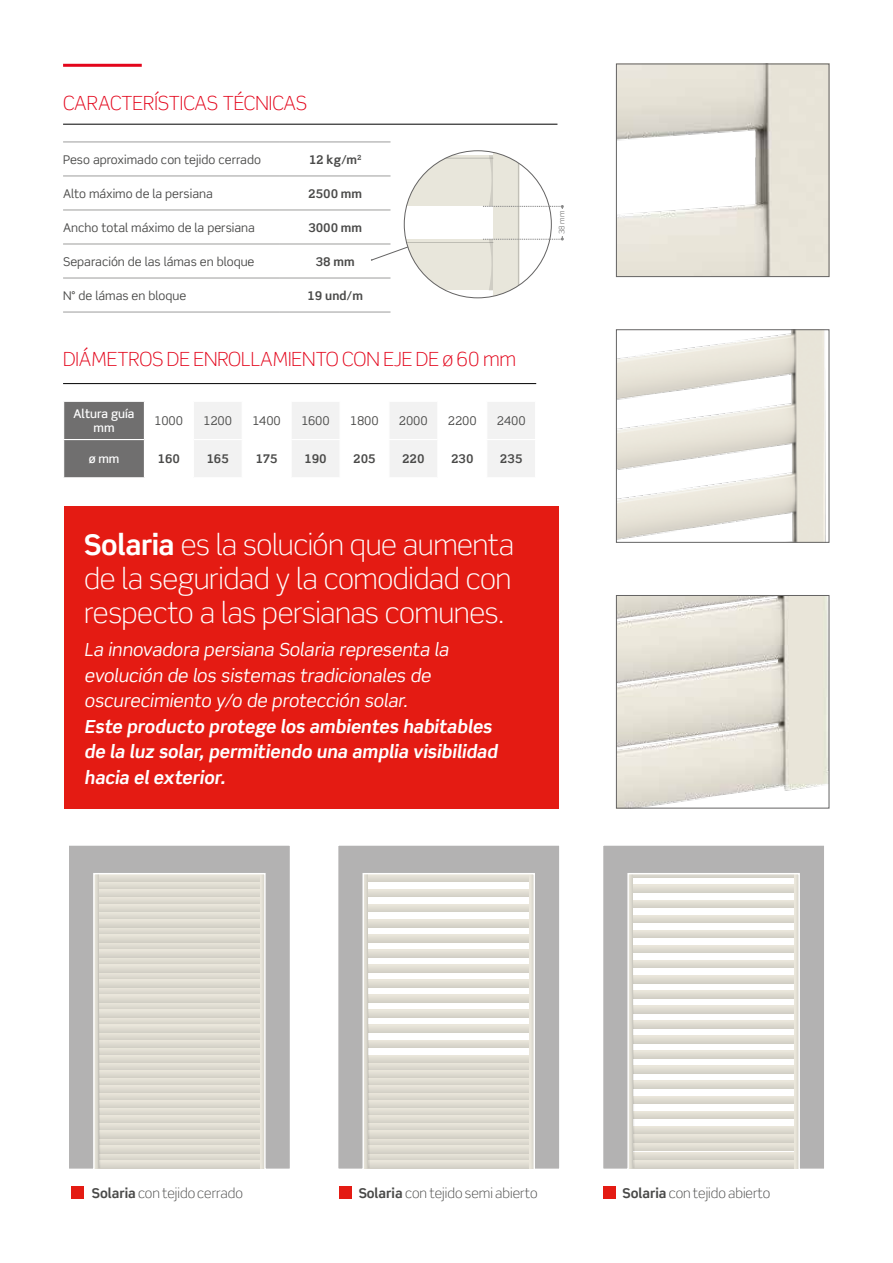
<style>
.page{position:relative;width:893px;height:1263px;background:#fff}
.page>*{position:absolute;margin:0;border:0;box-sizing:border-box;transform-origin:0 0}
.t1{font:300 28.5px/34.2px "Scene Std";letter-spacing:-.015em;color:#fff;text-align:justify}
.t2{font:300 19.5px "Scene Std";color:#e3051b}
.t3{font:italic 18px/25.5px "Scene Std";letter-spacing:-.005em;color:#fff}
.t4{font:italic 700 18px/25.5px "Scene Std";letter-spacing:-.005em;color:#fff}
.t5{font:300 13.5px "Scene Std";color:#4a4a49}
.t6{font:12px "Scene Std";color:#4a4a49}
.t7{font:700 12px "Scene Std";letter-spacing:-.005em;color:#4a4a49}
.t8{font:500 12px/14.4px "Scene Std";color:#fff;text-align:center}
.t9{font:300 7.5px "Scene Std";color:#4a4a49}
.s1{font-weight:700}
</style>
<div class="page">
<hr style="left:63px;top:383px;width:473px;height:1px;background:#000">
<hr style="left:63px;top:142px;width:217px;height:1px;background:#9d9d9c">
<hr style="left:280px;top:142px;width:110px;height:1px;background:#9d9d9c">
<hr style="left:63px;top:176px;width:217px;height:1px;background:#9d9d9c">
<hr style="left:280px;top:176px;width:110px;height:1px;background:#9d9d9c">
<hr style="left:63px;top:210px;width:217px;height:1px;background:#9d9d9c">
<hr style="left:280px;top:210px;width:110px;height:1px;background:#9d9d9c">
<hr style="left:63px;top:244px;width:217px;height:1px;background:#9d9d9c">
<hr style="left:280px;top:244px;width:110px;height:1px;background:#9d9d9c">
<hr style="left:63px;top:278px;width:217px;height:1px;background:#9d9d9c">
<hr style="left:280px;top:278px;width:110px;height:1px;background:#9d9d9c">
<hr style="left:63px;top:312px;width:217px;height:1px;background:#9d9d9c">
<hr style="left:280px;top:312px;width:110px;height:1px;background:#9d9d9c">
<div style="left:64px;top:402px;width:80px;height:75px;background:#706f6f"></div>
<svg style="left:194px;top:402px;width:341px;height:75px"></svg>
<hr style="left:242px;top:402px;width:1px;height:37px;background:#fff">
<hr style="left:291px;top:402px;width:1px;height:37px;background:#fff">
<hr style="left:339px;top:402px;width:2px;height:37px;background:#fff">
<hr style="left:388px;top:402px;width:1px;height:37px;background:#fff">
<hr style="left:437px;top:402px;width:1px;height:37px;background:#fff">
<hr style="left:486px;top:402px;width:1px;height:37px;background:#fff">
<hr style="left:63px;top:439px;width:81px;height:1px;background:#fff">
<hr style="left:193px;top:439px;width:49px;height:1px;background:#fff">
<hr style="left:242px;top:439px;width:49px;height:1px;background:#fff">
<hr style="left:242px;top:440px;width:1px;height:37px;background:#fff">
<hr style="left:291px;top:439px;width:49px;height:1px;background:#fff">
<hr style="left:291px;top:440px;width:1px;height:37px;background:#fff">
<hr style="left:340px;top:439px;width:49px;height:1px;background:#fff">
<hr style="left:339px;top:440px;width:2px;height:37px;background:#fff">
<hr style="left:389px;top:439px;width:49px;height:1px;background:#fff">
<hr style="left:388px;top:440px;width:1px;height:37px;background:#fff">
<hr style="left:438px;top:439px;width:49px;height:1px;background:#fff">
<hr style="left:437px;top:440px;width:1px;height:37px;background:#fff">
<hr style="left:487px;top:439px;width:49px;height:1px;background:#fff">
<hr style="left:486px;top:440px;width:1px;height:37px;background:#fff">
<hr style="left:63px;top:64px;width:79px;height:3px;background:#e3051b">
<div style="left:64px;top:506px;width:495px;height:302px;background:#e41b13"></div>
<hr style="left:63px;top:124px;width:494px;height:1px;background:#000">
<img style="left:618px;top:66px;width:209px;height:209px">
<div style="left:616px;top:64px;width:213px;height:213px;border:1px solid #646363"></div>
<img style="left:618px;top:332px;width:208px;height:208px">
<img style="left:618px;top:597px;width:209px;height:209px">
<div style="left:616px;top:595px;width:213px;height:213px;border:1px solid #646363"></div>
<svg style="left:371px;top:243px;width:33px;height:18px"></svg>
<svg style="left:404px;top:239px;width:79px;height:51px;fill:#e8e6db"></svg>
<svg style="left:406px;top:155px;width:77px;height:51px;fill:#e8e6db"></svg>
<svg style="left:493px;top:152px;width:27px;height:145px"></svg>
<hr style="left:404px;top:158px;width:89px;height:1px;background:#3c3c3b">
<hr style="left:518px;top:151px;width:1px;height:147px;background:#3c3c3b">
<hr style="left:404px;top:242px;width:89px;height:1px;background:#3c3c3b">
<hr style="left:562px;top:206px;width:1px;height:33px;background:#878787">
<svg style="left:483px;top:155px;width:81px;height:53px"></svg>
<svg style="left:483px;top:237px;width:81px;height:53px"></svg>
<div style="left:559px;top:209px;width:5px;height:27px;background:#fff"></div>
<svg style="left:69px;top:845px;width:221px;height:324px;background:#d2d0c8"></svg>
<svg style="left:98px;top:873px;width:2px;height:295px"></svg>
<svg style="left:338px;top:845px;width:221px;height:324px"></svg>
<svg style="left:368px;top:873px;width:2px;height:295px"></svg>
<svg style="left:603px;top:845px;width:221px;height:324px"></svg>
<svg style="left:632px;top:873px;width:2px;height:295px"></svg>
<div style="left:71px;top:1186px;width:13px;height:13px;background:#e41b13"></div>
<div style="left:339px;top:1186px;width:13px;height:13px;background:#e41b13"></div>
<div style="left:603px;top:1186px;width:13px;height:13px;background:#e41b13"></div>
<h2 class="t2" style="left:63px;top:92px;width:246px">CARACTERÍSTICAS TÉCNICAS</h2>
<p class="t6" style="left:63px;top:152px;width:199px">Peso aproximado con tejido cerrado</p>
<p class="t7" style="left:309px;top:152px;width:54px">12 kg/m<sup>2</sup></p>
<p class="t6" style="left:63px;top:186px;width:151px">Alto máximo de la persiana</p>
<p class="t7" style="left:308px;top:186px;width:55px">2500 mm</p>
<p class="t6" style="left:63px;top:220px;width:193px">Ancho total máximo de la persiana</p>
<p class="t7" style="left:308px;top:220px;width:55px">3000 mm</p>
<p class="t6" style="left:63px;top:254px;width:193px">Separación de las lámas en bloque</p>
<p class="t7" style="left:316px;top:254px;width:40px">38 mm</p>
<p class="t6" style="left:63px;top:288px;width:125px">N° de lámas en bloque</p>
<p class="t7" style="left:307px;top:288px;width:57px">19 und/m</p>
<h2 class="t2" style="left:63px;top:348px;width:455px">DIÁMETROS DE ENROLLAMIENTO CON EJE DE ø 60 mm</h2>
<p class="t8" style="left:74px;top:406px;width:62px">Altura guía mm</p>
<p class="t6" style="left:155px;top:413px;width:30px">1000</p>
<p class="t6" style="left:203px;top:413px;width:30px">1200</p>
<p class="t6" style="left:252px;top:413px;width:30px">1400</p>
<p class="t6" style="left:301px;top:413px;width:30px">1600</p>
<p class="t6" style="left:350px;top:413px;width:30px">1800</p>
<p class="t6" style="left:399px;top:413px;width:30px">2000</p>
<p class="t6" style="left:448px;top:413px;width:30px">2200</p>
<p class="t6" style="left:497px;top:413px;width:31px">2400</p>
<p class="t8" style="left:89px;top:452px;width:32px">ø mm</p>
<p class="t7" style="left:158px;top:452px;width:24px">160</p>
<p class="t7" style="left:207px;top:452px;width:24px">165</p>
<p class="t7" style="left:256px;top:452px;width:23px">175</p>
<p class="t7" style="left:304px;top:452px;width:24px">190</p>
<p class="t7" style="left:353px;top:452px;width:24px">205</p>
<p class="t7" style="left:402px;top:452px;width:24px">220</p>
<p class="t7" style="left:451px;top:452px;width:24px">230</p>
<p class="t7" style="left:500px;top:452px;width:24px">235</p>
<h1 class="t1" style="left:84px;top:527px;width:432px"><span class="s1">Solaria</span> es la solución que aumenta de la seguridad y la comodidad con respecto a las persianas comunes.</h1>
<h3 class="t3" style="left:84px;top:637px;width:366px">La innovadora persiana Solaria representa la evolución de los sistemas tradicionales de oscurecimiento y/o de protección solar.</h3>
<h3 class="t4" style="left:84px;top:713px;width:415px">Este producto protege los ambientes habitables de la luz solar, permitiendo una amplia visibilidad hacia el exterior.</h3>
<p class="t9" style="left:557px;top:234px;width:25px;rotate:-90deg">38 mm</p>
<p class="t5" style="left:92px;top:1185px;width:153px"><span class="s1">Solaria</span> con tejido cerrado</p>
<p class="t5" style="left:359px;top:1185px;width:180px"><span class="s1">Solaria</span> con tejido semi abierto</p>
<p class="t5" style="left:623px;top:1185px;width:149px"><span class="s1">Solaria</span> con tejido abierto</p>
</div>
